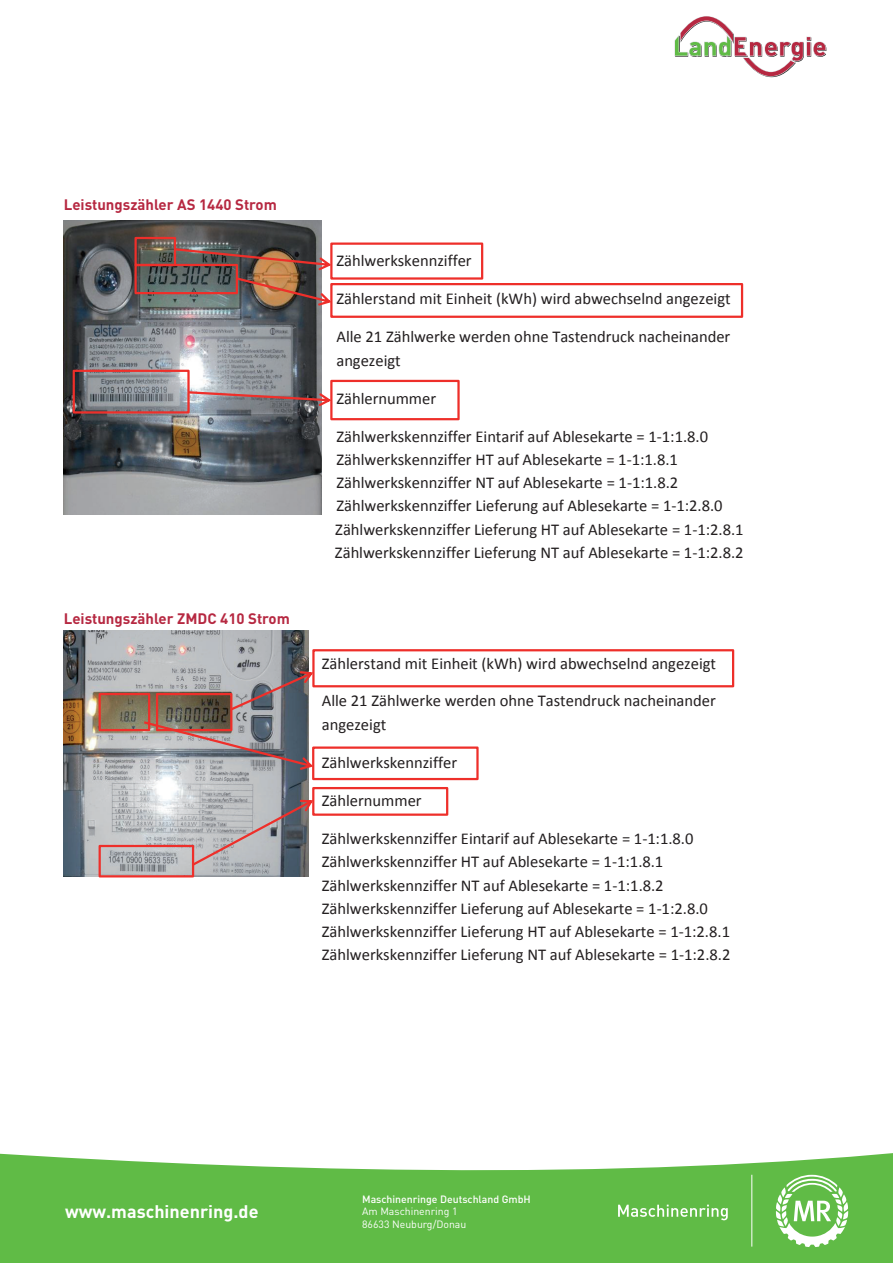
<style>
.page{position:relative;width:893px;height:1263px;background:#fff}
.page>*{position:absolute;margin:0;border:0;box-sizing:border-box;transform-origin:0 0}
.t1{font:700 18px "DIN";color:#fff}
.t2{font:16.5px/23.2px "Calibri";color:#231f20}
.t3{font:700 15px "DIN";color:#b62841}
.t4{font:10.5px/12.6px "DIN";color:#fff}
.t5{font:500 10.5px "DIN";color:#fff}
</style>
<div class="page">
<svg style="left:0;top:1153px;width:893px;height:110px;background:#72c25a"></svg>
<svg style="left:674px;top:16px;width:153px;height:62px"></svg>
<hr style="left:751px;top:1175px;width:1px;height:71px;background:#fff">
<svg style="left:618px;top:1204px;width:110px;height:16px;background:#88cc74"></svg>
<svg style="left:776px;top:1175px;width:72px;height:72px"></svg>
<img style="left:64px;top:220px;width:258px;height:295px">
<div style="left:330px;top:242px;width:153px;height:38px;border:2px solid #ee2f2a"></div>
<div style="left:330px;top:283px;width:413px;height:35px;border:2px solid #ee2f2a"></div>
<div style="left:330px;top:380px;width:130px;height:40px;border:2px solid #ee2f2a"></div>
<div style="left:134px;top:237px;width:42px;height:29px;border:2px solid #ee2f2a"></div>
<div style="left:134px;top:264px;width:104px;height:30px;border:2px solid #ee2f2a"></div>
<img style="left:175px;top:248px;width:156px;height:22px">
<svg style="left:237px;top:277px;width:94px;height:29px;background:#8f6957"></svg>
<div style="left:73px;top:370px;width:117px;height:44px;border:2px solid #ee2f2a"></div>
<svg style="left:189px;top:391px;width:142px;height:15px;background:#997c80"></svg>
<img style="left:64px;top:630px;width:244px;height:247px">
<div style="left:156px;top:693px;width:76px;height:38px;border:2px solid #ee2f2a"></div>
<div style="left:99px;top:693px;width:51px;height:38px;border:2px solid #ee2f2a"></div>
<div style="left:99px;top:845px;width:95px;height:32px;border:2px solid #ee2f2a"></div>
<div style="left:312px;top:746px;width:167px;height:34px;border:2px solid #ee2f2a"></div>
<div style="left:312px;top:787px;width:136px;height:29px;border:2px solid #ee2f2a"></div>
<div style="left:312px;top:649px;width:422px;height:38px;border:2px solid #ee2f2a"></div>
<svg style="left:230px;top:671px;width:83px;height:40px;background:#8e848a"></svg>
<svg style="left:144px;top:721px;width:169px;height:49px;background:#988e92"></svg>
<svg style="left:193px;top:800px;width:120px;height:65px;background:#a5a0a4"></svg>
<p class="t3" style="left:64px;top:195px;width:215px">Leistungszähler AS 1440 Strom</p>
<p class="t3" style="left:64px;top:609px;width:228px">Leistungszähler ZMDC 410 Strom</p>
<p class="t2" style="left:336px;top:249px;width:137px">Zählwerkskennziffer</p>
<p class="t2" style="left:336px;top:287px;width:396px">Zählerstand mit Einheit (kWh) wird abwechselnd angezeigt</p>
<p class="t2" style="left:336px;top:325px;width:395px">Alle 21 Zählwerke werden ohne Tastendruck nacheinander angezeigt</p>
<p class="t2" style="left:336px;top:387px;width:101px">Zählernummer</p>
<p class="t2" style="left:335px;top:425px;width:410px">Zählwerkskennziffer Eintarif auf Ablesekarte = 1-1:1.8.0<br>Zählwerkskennziffer HT auf Ablesekarte = 1-1:1.8.1<br>Zählwerkskennziffer NT auf Ablesekarte = 1-1:1.8.2<br>Zählwerkskennziffer Lieferung auf Ablesekarte = 1-1:2.8.0<br>Zählwerkskennziffer Lieferung HT auf Ablesekarte = 1-1:2.8.1<br>Zählwerkskennziffer Lieferung NT auf Ablesekarte = 1-1:2.8.2</p>
<p class="t2" style="left:322px;top:651px;width:396px">Zählerstand mit Einheit (kWh) wird abwechselnd angezeigt</p>
<p class="t2" style="left:322px;top:689px;width:395px">Alle 21 Zählwerke werden ohne Tastendruck nacheinander angezeigt</p>
<p class="t2" style="left:322px;top:751px;width:137px">Zählwerkskennziffer</p>
<p class="t2" style="left:322px;top:789px;width:101px">Zählernummer</p>
<p class="t2" style="left:322px;top:827px;width:410px">Zählwerkskennziffer Eintarif auf Ablesekarte = 1-1:1.8.0<br>Zählwerkskennziffer HT auf Ablesekarte = 1-1:1.8.1<br>Zählwerkskennziffer NT auf Ablesekarte = 1-1:1.8.2<br>Zählwerkskennziffer Lieferung auf Ablesekarte = 1-1:2.8.0<br>Zählwerkskennziffer Lieferung HT auf Ablesekarte = 1-1:2.8.1<br>Zählwerkskennziffer Lieferung NT auf Ablesekarte = 1-1:2.8.2</p>
<p class="t1" style="left:65px;top:1200px;width:195px">www.maschinenring.de</p>
<p class="t5" style="left:362px;top:1192px;width:170px">Maschinenringe Deutschland GmbH</p>
<p class="t4" style="left:362px;top:1205px;width:106px">Am Maschinenring 1<br>86633 Neuburg/Donau</p>
</div>
